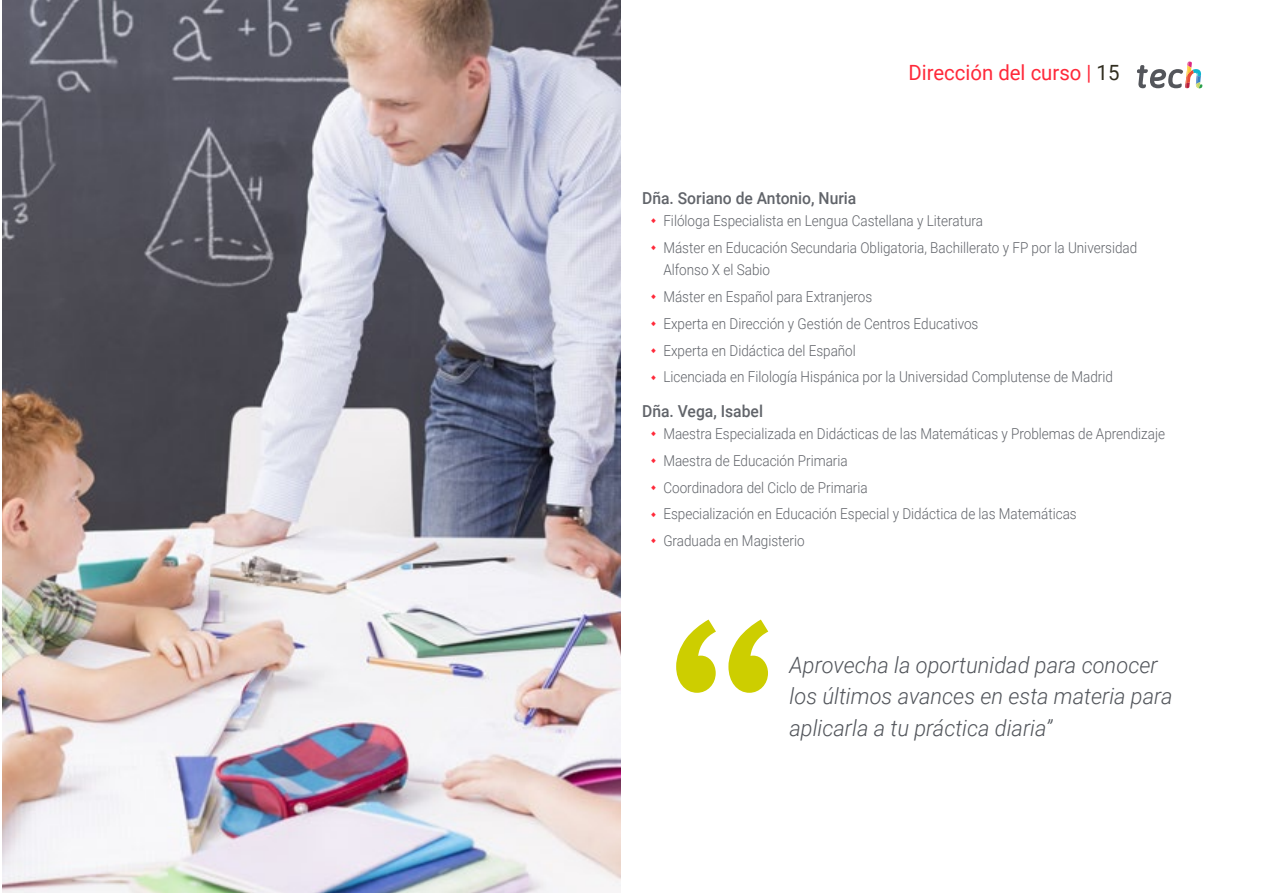
<style>
.page{position:relative;width:1263px;height:893px;background:#fff}
.page>*{position:absolute;margin:0;border:0;box-sizing:border-box;transform-origin:0 0}
.t1{font:italic 300 22.5px/31.5px "Roboto";color:#52555b}
.t2{font:21px "Roboto";color:#ff293a}
.t3{font:500 16.5px "Roboto";color:#61646a;scale:.95 1}
.t4{font:300 15px/26.7px "Roboto";color:#61646a;scale:.9 1}
.s1{color:#312e20}
</style>
<div class="page">
<img style="left:2px;top:0;width:619px;height:893px">
<svg style="left:1137px;top:62px;width:65px;height:27px"></svg>
<svg style="left:676px;top:620px;width:92px;height:73px"></svg>
<h2 class="t2" style="left:908px;top:57px;width:213px">Dirección del curso | <span class="s1">15</span></h2>
<p class="t3" style="left:642px;top:186px;width:227px">Dña. Soriano de Antonio, Nuria</p>
<p class="t4" style="left:663px;top:207px;width:528px">Filóloga Especialista en Lengua Castellana y Literatura<br>Máster en Educación Secundaria Obligatoria, Bachillerato y FP por la Universidad</p>
<p class="t4" style="left:663px;top:256px;width:501px">Alfonso X el Sabio<br>Máster en Español para Extranjeros<br>Experta en Dirección y Gestión de Centros Educativos<br>Experta en Didáctica del Español<br>Licenciada en Filología Hispánica por la Universidad Complutense de Madrid</p>
<p class="t3" style="left:642px;top:399px;width:129px">Dña. Vega, Isabel</p>
<p class="t4" style="left:663px;top:420px;width:559px">Maestra Especializada en Didácticas de las Matemáticas y Problemas de Aprendizaje Maestra de Educación Primaria<br>Coordinadora del Ciclo de Primaria<br>Especialización en Educación Especial y Didáctica de las Matemáticas<br>Graduada en Magisterio</p>
<h1 class="t1" style="left:789px;top:648px;width:384px">Aprovecha la oportunidad para conocer los últimos avances en esta materia para aplicarla a tu práctica diaria”</h1>
</div>
